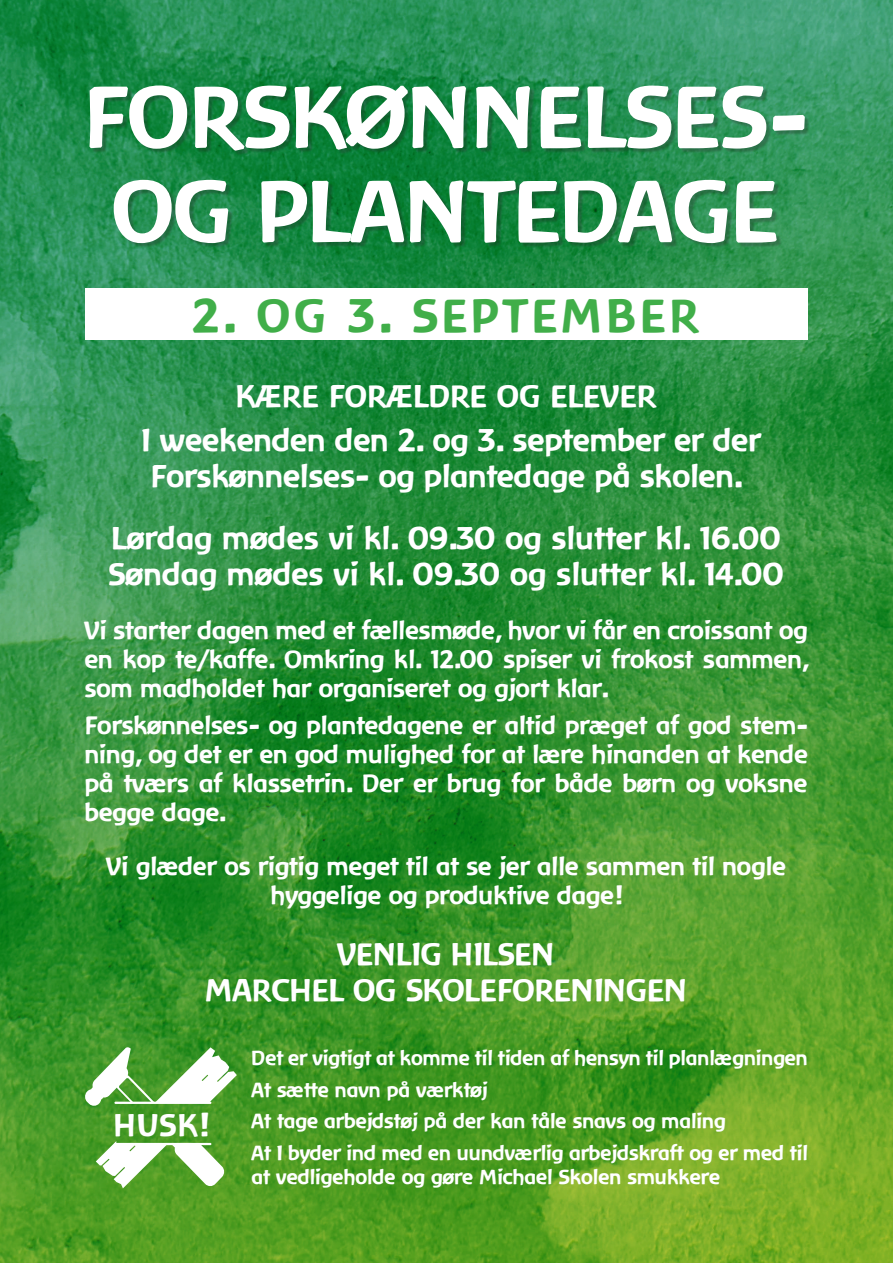
<style>
.page{position:relative;width:893px;height:1263px;background:#fff}
.page>*{position:absolute;margin:0;border:0;box-sizing:border-box;transform-origin:0 0}
.t1{font:84px/94.3px "Baar Zeitgeist";letter-spacing:.01em;color:#fff;text-align:center}
.t2{font:45px "Baar Zeitgeist";letter-spacing:.1em;color:#40ae49}
.t3{font:30px/44.5px "Baar Zeitgeist";letter-spacing:.01em;color:#fff;text-align:center}
.t4{font:24px/28.8px "Baar Zeitgeist";letter-spacing:.01em;color:#fff;text-align:justify}
.t5{font:19.5px/32px "Baar Zeitgeist";letter-spacing:.01em;color:#fff}
</style>
<div class="page">
<img style="left:0;top:0;width:893px;height:1263px">
<div style="left:91px;top:88px;width:719px;height:160px;background:#231f20;opacity:.3"></div>
<svg style="left:96px;top:1141px;width:129px;height:47px"></svg>
<svg style="left:84px;top:1047px;width:153px;height:59px"></svg>
<div style="left:85px;top:288px;width:723px;height:51px;background:#fff"></div>
<h1 class="t1" style="left:85px;top:69px;width:725px">FORSKØNNELSES-<br>OG PLANTEDAGE</h1>
<h2 class="t2" style="left:194px;top:288px;width:507px">2. OG 3. SEPTEMBER</h2>
<p class="t3" style="left:141px;top:373px;width:621px">KÆRE FORÆLDRE OG ELEVER<br>I weekenden den 2. og 3. september er der</p>
<p class="t3" style="left:112px;top:445px;width:670px;line-height:61.5px">Forskønnelses- og plantedage på skolen.<br>Lørdag mødes vi kl. 09.30 og slutter kl. 16.00</p>
<p class="t3" style="left:109px;top:551px;width:676px">Søndag mødes vi kl. 09.30 og slutter kl. 14.00</p>
<p class="t4" style="left:85px;top:616px;width:724px">Vi starter dagen med et fællesmøde, hvor vi får en croissant og en kop te/kaffe. Omkring kl. 12.00 spiser vi frokost sammen, som madholdet har organiseret og gjort klar.</p>
<p class="t4" style="left:85px;top:711px;width:724px">Forskønnelses- og plantedagene er altid præget af god stem&shy;ning, og det er en god mulighed for at lære hinanden at kende på tværs af klassetrin. Der er brug for både børn og voksne begge dage.</p>
<p class="t4" style="left:107px;top:851px;width:681px;text-align:center">Vi glæder os rigtig meget til at se jer alle sammen til nogle hyggelige og produktive dage!</p>
<p class="t3" style="left:206px;top:936px;width:483px;line-height:36px">VENLIG HILSEN<br>MARCHEL OG SKOLEFORENINGEN</p>
<p class="t3" style="left:115px;top:1103px;width:96px">HUSK!</p>
<p class="t5" style="left:252px;top:1041px;width:558px">Det er vigtigt at komme til tiden af hensyn til planlægningen At sætte navn på værktøj<br>At tage arbejdstøj på der kan tåle snavs og maling<br>At I byder ind med en uundværlig arbejdskraft og er med til</p>
<p class="t5" style="left:252px;top:1160px;width:470px">at vedligeholde og gøre Michael Skolen smukkere</p>
</div>
